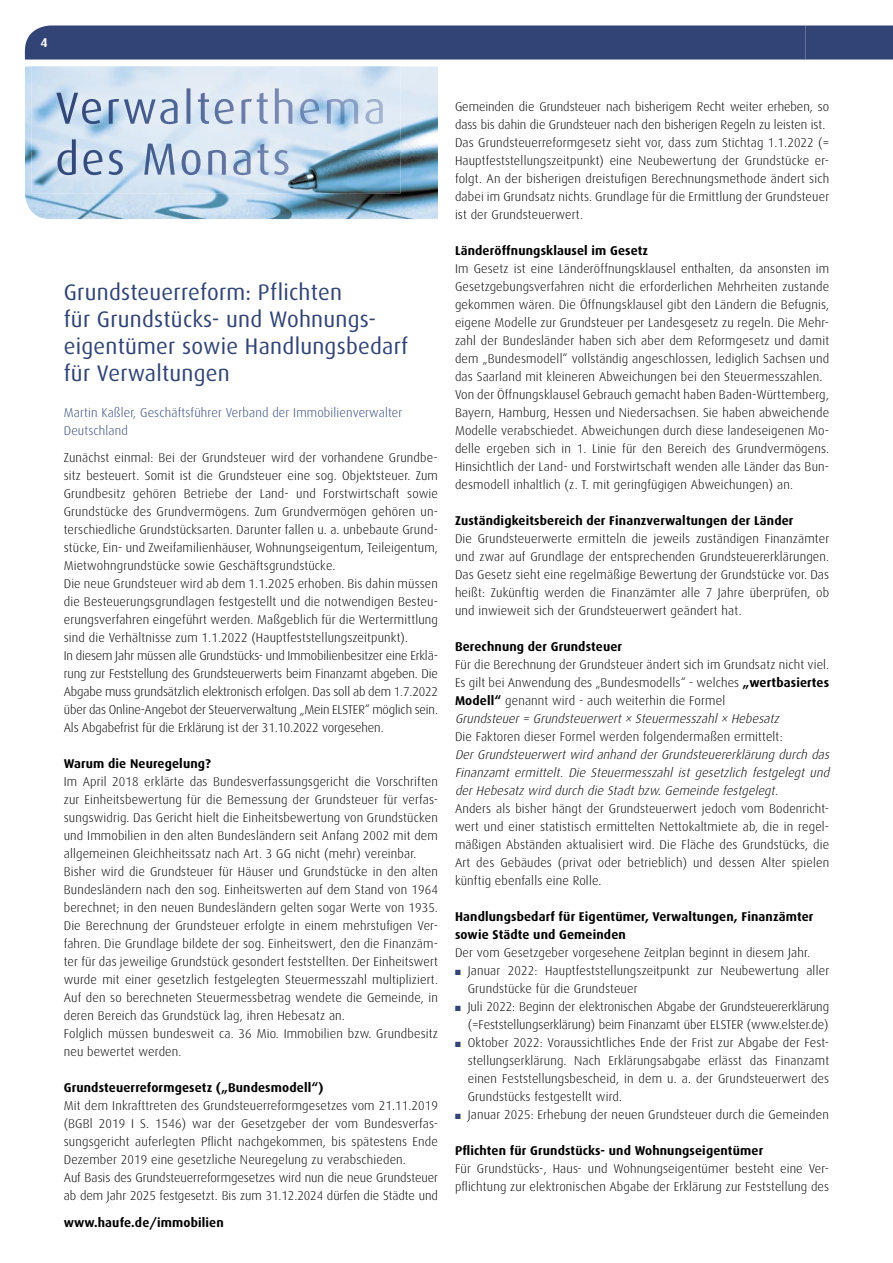
<style>
.page{position:relative;width:893px;height:1263px;background:#fff}
.page>*{position:absolute;margin:0;border:0;box-sizing:border-box;transform-origin:0 0}
.t1{font:22.5px/27px "Dax";letter-spacing:.01em;color:#314475}
.t2{font:300 12.75px/18px "Dax";letter-spacing:.01em;color:#000}
.t3{font:700 12.75px/18px "Dax";letter-spacing:.01em;color:#000}
.t4{font:italic 300 12.75px/18px "Dax";color:#000;text-align:justify}
.t5{font:300 12.75px/18px "Dax";letter-spacing:.01em;color:#314475}
.t6{font:700 12.75px "Dax";color:#fff}
.t7{font:7.5px "Zapf Dingbats";color:#314475}
.s1{font-weight:700}
.s2{font-style:italic}
</style>
<div class="page">
<div style="left:25px;top:26px;width:868px;height:34px;background:#314475"></div>
<img style="left:25px;top:66px;width:51px;height:153px">
<img style="left:401px;top:66px;width:37px;height:102px">
<img style="left:76px;top:168px;width:362px;height:51px">
<img style="left:31px;top:66px;width:370px;height:127px">
<img style="left:56px;top:88px;width:330px;height:36px">
<img style="left:58px;top:139px;width:230px;height:36px">
<p class="t6" style="left:40px;top:35px;width:9px">4</p>
<h1 class="t1" style="left:64px;top:279px;width:346px">Grundsteuerreform: Pflichten<br>für Grundstücks- und Wohnungs&shy;eigentümer sowie Handlungsbedarf für Verwaltungen</h1>
<p class="t5" style="left:64px;top:404px;width:340px">Martin Kaßler, Geschäftsführer Verband der Immobilienverwalter<br>Deutschland</p>
<p class="t2" style="left:64px;top:449px;width:376px">Zunächst einmal: Bei der Grundsteuer wird der vorhandene Grundbe&shy;sitz besteuert. Somit ist die Grundsteuer eine sog. Objektsteuer. Zum Grundbesitz gehören Betriebe der Land- und Forstwirtschaft sowie Grundstücke des Grundvermögens. Zum Grundvermögen gehören un&shy;terschiedliche Grundstücksarten. Darunter fallen u. a. unbebaute Grund&shy;stücke, Ein- und Zweifamilienhäuser, Wohnungseigentum, Teileigentum, Mietwohngrundstücke sowie Geschäftsgrundstücke.<br>Die neue Grundsteuer wird ab dem 1.1.2025 erhoben. Bis dahin müssen die Besteuerungsgrundlagen festgestellt und die notwendigen Besteu&shy;erungsverfahren eingeführt werden. Maßgeblich für die Wertermittlung sind die Verhältnisse zum 1.1.2022 (Hauptfeststellungszeitpunkt).<br>In diesem Jahr müssen alle Grundstücks- und Immobilienbesitzer eine Erklä&shy;rung zur Feststellung des Grundsteuerwerts beim Finanzamt abgeben. Die Abgabe muss grundsätzlich elektronisch erfolgen. Das soll ab dem 1.7.2022 über das Online-Angebot der Steuerverwaltung „Mein ELSTER“ möglich sein.<br>Als Abgabefrist für die Erklärung ist der 31.10.2022 vorgesehen.</p>
<p class="t3" style="left:64px;top:755px;width:149px">Warum die Neuregelung?</p>
<p class="t2" style="left:64px;top:773px;width:376px">Im April 2018 erklärte das Bundesverfassungsgericht die Vorschriften zur Einheitsbewertung für die Bemessung der Grundsteuer für verfas&shy;sungswidrig. Das Gericht hielt die Einheitsbewertung von Grundstücken und Immobilien in den alten Bundesländern seit Anfang 2002 mit dem allgemeinen Gleichheitssatz nach Art. 3 GG nicht (mehr) vereinbar.<br>Bisher wird die Grundsteuer für Häuser und Grundstücke in den alten Bundesländern nach den sog. Einheitswerten auf dem Stand von 1964 berechnet; in den neuen Bundesländern gelten sogar Werte von 1935.<br>Die Berechnung der Grundsteuer erfolgte in einem mehrstufigen Ver&shy;fahren. Die Grundlage bildete der sog. Einheitswert, den die Finanzäm&shy;ter für das jeweilige Grundstück gesondert feststellten. Der Einheitswert wurde mit einer gesetzlich festgelegten Steuermesszahl multipliziert.<br>Auf den so berechneten Steuermessbetrag wendete die Gemeinde, in deren Bereich das Grundstück lag, ihren Hebesatz an.<br>Folglich müssen bundesweit ca. 36 Mio. Immobilien bzw. Grundbesitz neu bewertet werden.</p>
<p class="t3" style="left:64px;top:1079px;width:261px">Grundsteuerreformgesetz („Bundesmodell“)</p>
<p class="t2" style="left:64px;top:1097px;width:376px">Mit dem Inkrafttreten des Grundsteuerreformgesetzes vom 21.11.2019 (BGBl 2019 I S. 1546) war der Gesetzgeber der vom Bundesverfas&shy;sungsgericht auferlegten Pflicht nachgekommen, bis spätestens Ende Dezember 2019 eine gesetzliche Neuregelung zu verabschieden.<br>Auf Basis des Grundsteuerreformgesetzes wird nun die neue Grundsteuer ab dem Jahr 2025 festgesetzt. Bis zum 31.12.2024 dürfen die Städte und</p>
<p class="t3" style="left:64px;top:1214px;width:162px">www.haufe.de/immobilien</p>
<p class="t2" style="left:455px;top:98px;width:376px">Gemeinden die Grundsteuer nach bisherigem Recht weiter erheben, so dass bis dahin die Grundsteuer nach den bisherigen Regeln zu leisten ist.<br>Das Grundsteuerreformgesetz sieht vor, dass zum Stichtag 1.1.2022 (= Hauptfeststellungszeitpunkt) eine Neubewertung der Grundstücke er&shy;folgt. An der bisherigen dreistufigen Berechnungsmethode ändert sich dabei im Grundsatz nichts. Grundlage für die Ermittlung der Grundsteuer ist der Grundsteuerwert.</p>
<p class="t3" style="left:455px;top:242px;width:195px">Länderöffnungsklausel im Gesetz</p>
<p class="t2" style="left:455px;top:260px;width:376px">Im Gesetz ist eine Länderöffnungsklausel enthalten, da ansonsten im Gesetzgebungsverfahren nicht die erforderlichen Mehrheiten zustande gekommen wären. Die Öffnungsklausel gibt den Ländern die Befugnis, eigene Modelle zur Grundsteuer per Landesgesetz zu regeln. Die Mehr&shy;zahl der Bundesländer haben sich aber dem Reformgesetz und damit dem „Bundesmodell“ vollständig angeschlossen, lediglich Sachsen und das Saarland mit kleineren Abweichungen bei den Steuermesszahlen.<br>Von der Öffnungsklausel Gebrauch gemacht haben Baden-Württemberg, Bayern, Hamburg, Hessen und Niedersachsen. Sie haben abweichende Modelle verabschiedet. Abweichungen durch diese landeseigenen Mo&shy;delle ergeben sich in 1. Linie für den Bereich des Grundvermögens.<br>Hinsichtlich der Land- und Forstwirtschaft wenden alle Länder das Bun&shy;desmodell inhaltlich (z. T. mit geringfügigen Abweichungen) an.</p>
<p class="t3" style="left:455px;top:512px;width:340px">Zuständigkeitsbereich der Finanzverwaltungen der Länder</p>
<p class="t2" style="left:455px;top:530px;width:376px;text-align:justify">Die Grundsteuerwerte ermitteln die jeweils zuständigen Finanzämter und zwar auf Grundlage der entsprechenden Grundsteuererklärungen.<br>Das Gesetz sieht eine regelmäßige Bewertung der Grundstücke vor. Das heißt: Zukünftig werden die Finanzämter alle 7 Jahre überprüfen, ob und inwieweit sich der Grundsteuerwert geändert hat.</p>
<p class="t3" style="left:455px;top:638px;width:169px">Berechnung der Grundsteuer</p>
<p class="t2" style="left:455px;top:656px;width:376px">Für die Berechnung der Grundsteuer ändert sich im Grundsatz nicht viel.<br>Es gilt bei Anwendung des „Bundesmodells“ - welches <span class="s1">„wertbasiertes Modell“</span> genannt wird - auch weiterhin die Formel<br><span class="s2">Grundsteuer= Grundsteuerwert× Steuermesszahl× Hebesatz</span></p>
<p class="t2" style="left:455px;top:728px;width:329px">Die Faktoren dieser Formel werden folgendermaßen ermittelt:</p>
<p class="t4" style="left:455px;top:746px;width:379px">Der Grundsteuerwert wird anhand der Grundsteuererklärung durch das Finanzamt ermittelt. Die Steuermesszahl ist gesetzlich festgelegt und derHebesatzwird durch die Stadtbzw.Gemeinde festgelegt.</p>
<p class="t2" style="left:455px;top:800px;width:376px;text-align:justify">Anders als bisher hängt der Grundsteuerwert jedoch vom Bodenricht&shy;wert und einer statistisch ermittelten Nettokaltmiete ab, die in regel&shy;mäßigen Abständen aktualisiert wird. Die Fläche des Grundstücks, die Art des Gebäudes (privat oder betrieblich) und dessen Alter spielen künftig ebenfalls eine Rolle.</p>
<p class="t3" style="left:455px;top:908px;width:360px">Handlungsbedarf für Eigentümer, Verwaltungen, Finanzämter sowie Städte und Gemeinden</p>
<p class="t2" style="left:468px;top:944px;width:363px;text-indent:-13px">Der vom Gesetzgeber vorgesehene Zeitplan beginnt in diesem Jahr.<br>Januar 2022: Hauptfeststellungszeitpunkt zur Neubewertung aller Grundstücke für die Grundsteuer<br>Juli 2022: Beginn der elektronischen Abgabe der Grundsteuererklärung (=Feststellungserklärung) beim Finanzamt über ELSTER (www.elster.de)<br>Oktober 2022: Voraussichtliches Ende der Frist zur Abgabe der Fest&shy;stellungserklärung. Nach Erklärungsabgabe erlässt das Finanzamt einen Feststellungsbescheid, in dem u. a. der Grundsteuerwert des Grundstücks festgestellt wird.<br>Januar 2025: Erhebung der neuen Grundsteuer durch die Gemeinden</p>
<p class="t3" style="left:455px;top:1142px;width:310px">Pflichten für Grundstücks- und Wohnungseigentümer</p>
<p class="t2" style="left:455px;top:1160px;width:376px">Für Grundstücks-, Haus- und Wohnungseigentümer besteht eine Ver&shy;pflichtung zur elektronischen Abgabe der Erklärung zur Feststellung des</p>
<p class="t7" style="left:455px;top:969px;width:7px">■</p>
<p class="t7" style="left:455px;top:1005px;width:7px">■</p>
<p class="t7" style="left:455px;top:1041px;width:7px">■</p>
<p class="t7" style="left:455px;top:1113px;width:7px">■</p>
</div>
